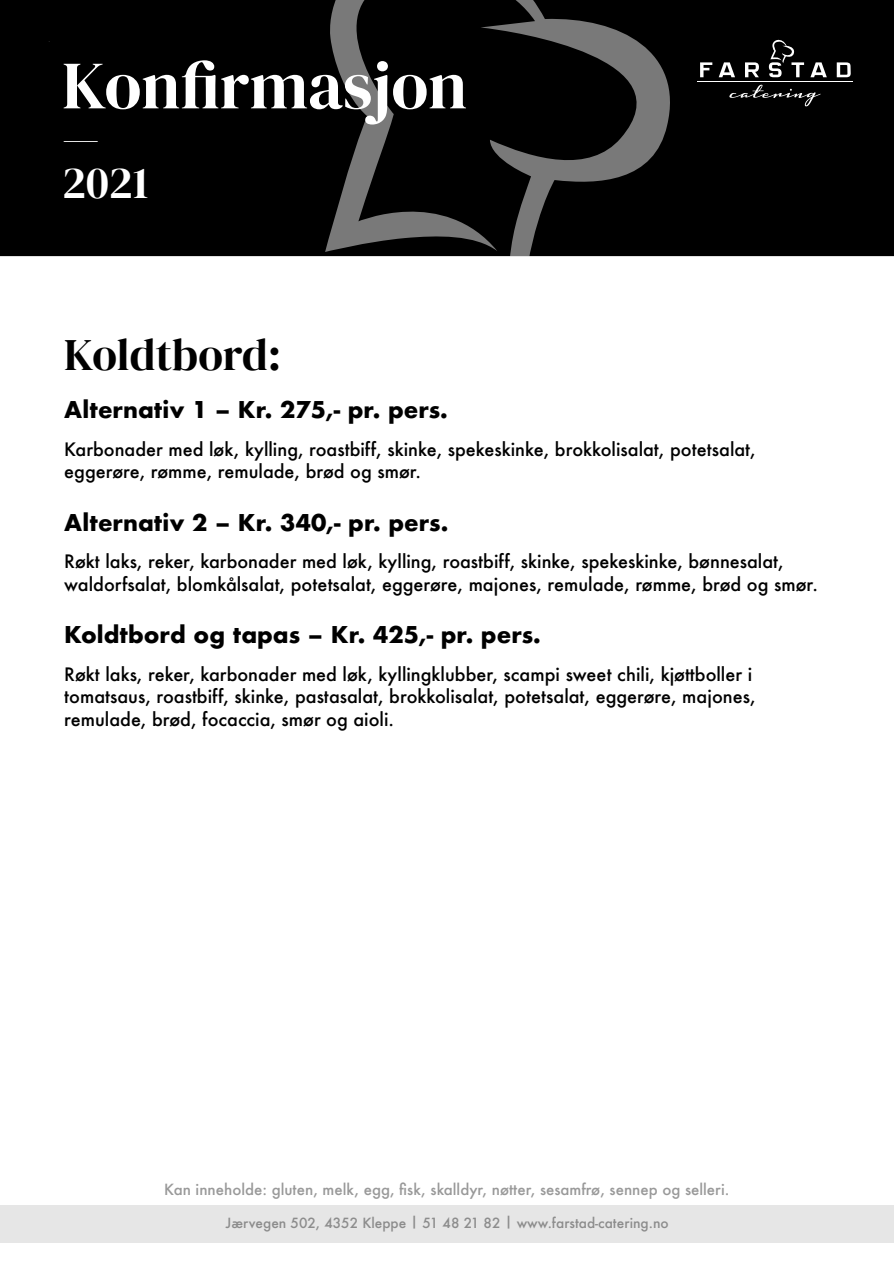
<style>
.page{position:relative;width:894px;height:1263px;background:#fff}
.page>*{position:absolute;margin:0;border:0;box-sizing:border-box;transform-origin:0 0}
.t1{font:67.5px "DM Serif Display";color:#fff}
.t2{font:45px "DM Serif Display";color:#000}
.t3{font:45px/45px "DM Serif Display";color:#fff}
.t4{font:700 22.5px "Futura";color:#000}
.t5{font:500 18px/22.5px "Futura";color:#000}
.t6{font:500 15px "Futura";color:#999}
.t7{font:500 13.65px "Futura";color:#8c8c8c}
</style>
<div class="page">
<div style="left:0;top:0;width:893px;height:256px;background:#000"></div>
<svg style="left:324px;top:0;width:364px;height:256px;background:#1c1c1c"></svg>
<div style="left:0;top:1204px;width:893px;height:38px;background:#e6e6e6"></div>
<hr style="left:697px;top:81px;width:155px;height:1px;background:#fff">
<svg style="left:699px;top:62px;width:13px;height:15px"></svg>
<svg style="left:718px;top:62px;width:16px;height:15px"></svg>
<svg style="left:744px;top:62px;width:14px;height:15px"></svg>
<svg style="left:768px;top:39px;width:35px;height:38px"></svg>
<svg style="left:810px;top:62px;width:16px;height:15px"></svg>
<svg style="left:836px;top:62px;width:14px;height:15px"></svg>
<svg style="left:729px;top:85px;width:91px;height:21px;background:#1d1d1d"></svg>
<h1 class="t1" style="left:62px;top:38px;width:406px">Konfirmasjon</h1>
<h2 class="t3" style="left:62px;top:115px;width:88px">—<br>2021</h2>
<h2 class="t2" style="left:64px;top:323px;width:218px">Koldtbord:</h2>
<p class="t4" style="left:64px;top:400px;width:385px">Alternativ 1 – Kr. 275,- pr. pers.</p>
<p class="t5" style="left:64px;top:440px;width:692px">Karbonader med løk, kylling, roastbiff, skinke, spekeskinke, brokkolisalat, potetsalat, eggerøre, rømme, remulade, brød og smør.</p>
<p class="t4" style="left:64px;top:512px;width:385px">Alternativ 2 – Kr. 340,- pr. pers.</p>
<p class="t5" style="left:64px;top:552px;width:754px">Røkt laks, reker, karbonader med løk, kylling, roastbiff, skinke, spekeskinke, bønnesalat, waldorfsalat, blomkålsalat, potetsalat, eggerøre, majones, remulade, rømme, brød og smør.</p>
<p class="t4" style="left:64px;top:625px;width:478px">Koldtbord og tapas – Kr. 425,- pr. pers.</p>
<p class="t5" style="left:64px;top:665px;width:692px">Røkt laks, reker, karbonader med løk, kyllingklubber, scampi sweet chili, kjøttboller i tomatsaus, roastbiff, skinke, pastasalat, brokkolisalat, potetsalat, eggerøre, majones, remulade, brød, focaccia, smør og aioli.</p>
<p class="t6" style="left:164px;top:1182px;width:566px">Kan inneholde: gluten, melk, egg, fisk, skalldyr, nøtter, sesamfrø, sennep og selleri.</p>
<p class="t7" style="left:226px;top:1216px;width:444px">Jærvegen 502, 4352 Kleppe | 51 48 21 82 | www.farstad-catering.no</p>
</div>
